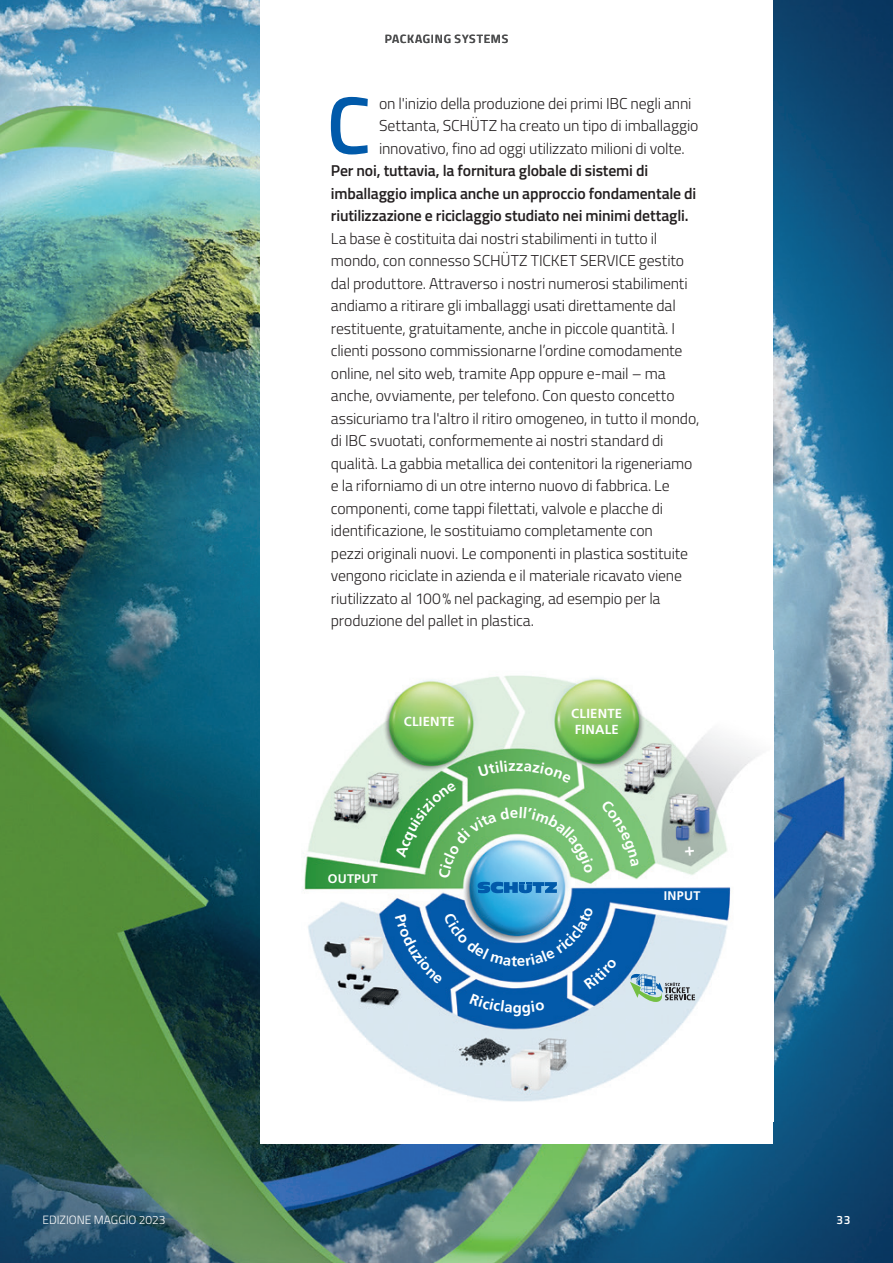
<style>
.page{position:relative;width:893px;height:1263px;background:#fff}
.page>*{position:absolute;margin:0;border:0;box-sizing:border-box;transform-origin:0 0}
.t1{font:600 81.45px "Cairo";color:#015aaa}
.t2{font:300 15.75px/22.5px "Cairo";letter-spacing:-.01em;color:#231f20}
.t3{font:600 15.75px/22.5px "Cairo";letter-spacing:-.01em;color:#231f20}
.t4{font:700 15px "Frutiger LT Pro";color:#fff}
.t5{font:700 13.05px/15.8px "Frutiger LT Pro";letter-spacing:.02em;color:#fff}
.t6{font:700 12.45px "Frutiger LT Pro";letter-spacing:.02em;color:#fff}
.t7{font:300 12px "Cairo";color:#fff}
.t8{font:600 12px "Cairo";letter-spacing:.055em;color:#4b4c4d}
.t9{font:600 12px "Cairo";color:#fff}
</style>
<div class="page">
<img style="left:0;top:0;width:893px;height:1263px">
<div style="left:260px;top:0;width:513px;height:1144px;background:#fff"></div>
<img style="left:303px;top:675px;width:456px;height:427px">
<svg style="left:630px;top:974px;width:65px;height:28px;background:#a4bec1"></svg>
<svg style="left:685px;top:847px;width:9px;height:9px"></svg>
<svg style="left:601px;top:799px;width:38px;height:67px;background:#86c882"></svg>
<svg style="left:395px;top:761px;width:198px;height:132px;background:#7bbd8d"></svg>
<svg style="left:395px;top:907px;width:222px;height:109px;background:#357bba"></svg>
<p class="t8" style="left:385px;top:29px;width:125px">PACKAGING SYSTEMS</p>
<h1 class="t1" style="left:327px;top:64px;width:46px">C</h1>
<p class="t2" style="left:379px;top:92px;width:321px">on l'inizio della produzione dei primi IBC negli anni<br>Settanta, SCHÜTZ ha creato un tipo di imballaggio innovativo, fino ad oggi utilizzato milioni di volte.</p>
<p class="t3" style="left:331px;top:159px;width:367px">Per noi, tuttavia, la fornitura globale di sistemi di imballaggio implica anche un approccio fondamentale di riutilizzazione e riciclaggio studiato nei minimi dettagli.</p>
<p class="t2" style="left:331px;top:227px;width:370px">La base è costituita dai nostri stabilimenti in tutto il mondo, con connesso SCHÜTZ TICKET SERVICE gestito dal produttore. Attraverso i nostri numerosi stabilimenti andiamo a ritirare gli imballaggi usati direttamente dal restituente, gratuitamente, anche in piccole quantità. I clienti possono commissionarne l’ordine comodamente online, nel sito web, tramite App oppure e-mail – ma anche, ovviamente, per telefono. Con questo concetto assicuriamo tra l'altro il ritiro omogeneo, in tutto il mondo, di IBC svuotati, conformemente ai nostri standard di qualità. La gabbia metallica dei contenitori la rigeneriamo e la riforniamo di un otre interno nuovo di fabbrica. Le componenti, come tappi filettati, valvole e placche di identificazione, le sostituiamo completamente con<br>pezzi originali nuovi. Le componenti in plastica sostituite vengono riciclate in azienda e il materiale ricavato viene riutilizzato al 100% nel packaging, ad esempio per la produzione del pallet in plastica.</p>
<p class="t5" style="left:404px;top:713px;width:52px">CLIENTE</p>
<p class="t6" style="left:328px;top:871px;width:51px">OUTPUT</p>
<p class="t5" style="left:571px;top:706px;width:52px">CLIENTE<br>FINALE</p>
<p class="t4" style="left:513px;top:998px;width:11px">g</p>
<p class="t6" style="left:664px;top:888px;width:38px">INPUT</p>
<p class="t7" style="left:43px;top:1211px;width:124px">EDIZIONE MAGGIO 2023</p>
<p class="t9" style="left:836px;top:1211px;width:15px">33</p>
</div>
